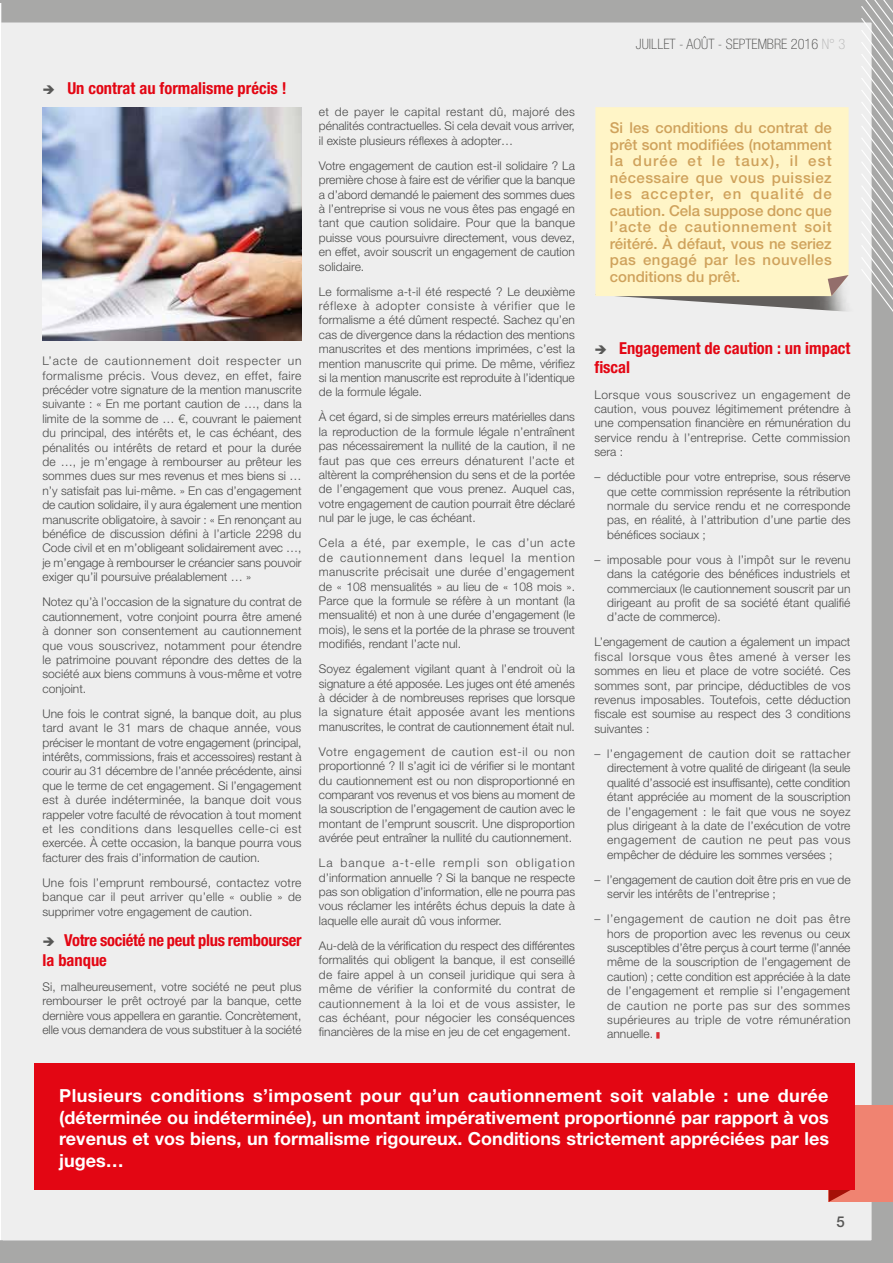
<style>
.page{position:relative;width:893px;height:1263px;background:#fff}
.page>*{position:absolute;margin:0;border:0;box-sizing:border-box;transform-origin:0 0}
.t1{font:700 18px/21.6px "Helvetica Neue LT Std";color:#fff;text-align:justify}
.t2{font:700 condensed 16.5px/19.8px "Helvetica Neue LT Std";color:#e30613}
.t3{font:500 15px/16.5px "Helvetica Neue LT Std";color:#cfa25c;text-align:justify}
.t4{font:500 15px "Helvetica Neue LT Std";color:#575756}
.t5{font:100 condensed 14.4px "Helvetica Neue LT Std";color:#4a4a49}
.t6{font:300 12px/14.4px "Helvetica Neue LT Std";color:#4a4a49;text-align:justify}
.s1{color:#575756}
.s2{color:#b6b6b6}
</style>
<div class="page">
<div style="left:25px;top:2px;width:864px;height:1258px;background:#eee"></div>
<hr style="left:889px;top:0;width:4px;height:1263px;background:#a8a8a7">
<hr style="left:0;top:0;width:893px;height:2px;background:#a8a8a7">
<svg style="left:860px;top:0;width:33px;height:394px"></svg>
<div style="left:829px;top:1105px;width:64px;height:97px;background:#f08371"></div>
<svg style="left:829px;top:1189px;width:25px;height:13px"></svg>
<div style="left:34px;top:1063px;width:820px;height:126px;background:#e30613"></div>
<hr style="left:0;top:1260px;width:893px;height:3px;background:#a8a8a7">
<svg style="left:0;top:2px;width:25px;height:1258px;background:#ececec"></svg>
<img style="left:43px;top:107px;width:259px;height:233px">
<img style="left:595px;top:253px;width:295px;height:61px">
<div style="left:595px;top:107px;width:254px;height:189px;background:#fff5c7"></div>
<svg style="left:828px;top:275px;width:21px;height:21px"></svg>
<svg style="left:656px;top:1032px;width:4px;height:7px"></svg>
<h2 class="t2" style="left:43px;top:78px;width:246px"><span class="s1">➔</span> Un contrat au formalisme précis !</h2>
<p class="t6" style="left:43px;top:353px;width:261px">L’acte de cautionnement doit respecter un formalisme précis. Vous devez, en effet, faire précéder votre signature de la mention manuscrite suivante : « En me portant caution de …, dans la limite de la somme de … €, couvrant le paiement du principal, des intérêts et, le cas échéant, des pénalités ou intérêts de retard et pour la durée de …, je m’engage à rembourser au prêteur les sommes dues sur mes revenus et mes biens si … n’y satisfait pas lui-même. » En cas d’engagement de caution solidaire, il y aura également une mention manuscrite obligatoire, à savoir : « En renonçant au bénéfice de discussion défini à l’article 2298 du Code civil et en m’obligeant solidairement avec …, je m’engage à rembourser le créancier sans pouvoir exiger qu’il poursuive préalablement … »</p>
<p class="t6" style="left:43px;top:595px;width:261px">Notez qu’à l’occasion de la signature du contrat de cautionnement, votre conjoint pourra être amené à donner son consentement au cautionnement que vous souscrivez, notamment pour étendre le patrimoine pouvant répondre des dettes de la société aux biens communs à vous-même et votre conjoint.</p>
<p class="t6" style="left:43px;top:706px;width:261px">Une fois le contrat signé, la banque doit, au plus tard avant le 31 mars de chaque année, vous préciser le montant de votre engagement (principal, intérêts, commissions, frais et accessoires) restant à courir au 31 décembre de l’année précédente, ainsi que le terme de cet engagement. Si l’engagement est à durée indéterminée, la banque doit vous rappeler votre faculté de révocation à tout moment et les conditions dans lesquelles celle-ci est exercée. À cette occasion, la banque pourra vous facturer des frais d’information de caution.</p>
<p class="t6" style="left:43px;top:875px;width:260px">Une fois l’emprunt remboursé, contactez votre banque car il peut arriver qu’elle « oublie » de supprimer votre engagement de caution.</p>
<h2 class="t2" style="left:43px;top:930px;width:261px"><span class="s1">➔</span> Votre société ne peut plus rembourser la banque</h2>
<p class="t6" style="left:43px;top:979px;width:261px">Si, malheureusement, votre société ne peut plus rembourser le prêt octroyé par la banque, cette dernière vous appellera en garantie. Concrètement, elle vous demandera de vous substituer à la société</p>
<p class="t6" style="left:319px;top:104px;width:257px">et de payer le capital restant dû, majoré des pénalités contractuelles. Si cela devait vous arriver, il existe plusieurs réflexes à adopter…</p>
<p class="t6" style="left:319px;top:158px;width:258px">Votre engagement de caution est-il solidaire ? La première chose à faire est de vérifier que la banque a d’abord demandé le paiement des sommes dues à l’entreprise si vous ne vous êtes pas engagé en tant que caution solidaire. Pour que la banque puisse vous poursuivre directement, vous devez, en effet, avoir souscrit un engagement de caution solidaire.</p>
<p class="t6" style="left:319px;top:284px;width:258px">Le formalisme a-t-il été respecté ? Le deuxième réflexe à adopter consiste à vérifier que le formalisme a été dûment respecté. Sachez qu’en cas de divergence dans la rédaction des mentions manuscrites et des mentions imprimées, c’est la mention manuscrite qui prime. De même, vérifiez si la mention manuscrite est reproduite à l’identique de la formule légale.</p>
<p class="t6" style="left:319px;top:410px;width:258px">À cet égard, si de simples erreurs matérielles dans la reproduction de la formule légale n’entraînent pas nécessairement la nullité de la caution, il ne faut pas que ces erreurs dénaturent l’acte et altèrent la compréhension du sens et de la portée de l’engagement que vous prenez. Auquel cas, votre engagement de caution pourrait être déclaré nul par le juge, le cas échéant.</p>
<p class="t6" style="left:319px;top:536px;width:258px">Cela a été, par exemple, le cas d’un acte de cautionnement dans lequel la mention manuscrite précisait une durée d’engagement de « 108 mensualités » au lieu de « 108 mois ».<br>Parce que la formule se réfère à un montant (la mensualité) et non à une durée d’engagement (le mois), le sens et la portée de la phrase se trouvent modifiés, rendant l’acte nul.</p>
<p class="t6" style="left:319px;top:661px;width:258px">Soyez également vigilant quant à l’endroit où la signature a été apposée. Les juges ont été amenés à décider à de nombreuses reprises que lorsque la signature était apposée avant les mentions manuscrites, le contrat de cautionnement était nul.</p>
<p class="t6" style="left:319px;top:744px;width:258px">Votre engagement de caution est-il ou non proportionné ? Il s’agit ici de vérifier si le montant du cautionnement est ou non disproportionné en comparant vos revenus et vos biens au moment de la souscription de l’engagement de caution avec le montant de l’emprunt souscrit. Une disproportion avérée peut entraîner la nullité du cautionnement.</p>
<p class="t6" style="left:319px;top:855px;width:258px">La banque a-t-elle rempli son obligation d’information annuelle ? Si la banque ne respecte pas son obligation d’information, elle ne pourra pas vous réclamer les intérêts échus depuis la date à laquelle elle aurait dû vous informer.</p>
<p class="t6" style="left:319px;top:938px;width:258px">Au-delà de la vérification du respect des différentes formalités qui obligent la banque, il est conseillé de faire appel à un conseil juridique qui sera à même de vérifier la conformité du contrat de cautionnement à la loi et de vous assister, le cas échéant, pour négocier les conséquences financières de la mise en jeu de cet engagement.</p>
<p class="t5" style="left:636px;top:36px;width:211px">JUILLET - AOÛT - SEPTEMBRE 2016 <span class="s2">N° 3</span></p>
<p class="t3" style="left:610px;top:120px;width:224px">Si les conditions du contrat de prêt sont modifiées (notamment la durée et le taux), il est nécessaire que vous puissiez les accepter, en qualité de caution. Cela suppose donc que l’acte de cautionnement soit réitéré. À défaut, vous ne seriez pas engagé par les nouvelles conditions du prêt.</p>
<h2 class="t2" style="left:594px;top:338px;width:257px"><span class="s1">➔</span> Engagement de caution : un impact fiscal</h2>
<p class="t6" style="left:594px;top:387px;width:258px">Lorsque vous souscrivez un engagement de caution, vous pouvez légitimement prétendre à une compensation financière en rémunération du service rendu à l’entreprise. Cette commission sera :</p>
<p class="t6" style="left:607px;top:469px;width:245px;text-indent:-13px">– déductible pour votre entreprise, sous réserve que cette commission représente la rétribution normale du service rendu et ne corresponde pas, en réalité, à l’attribution d’une partie des bénéfices sociaux ;</p>
<p class="t6" style="left:607px;top:552px;width:245px;text-indent:-13px">– imposable pour vous à l’impôt sur le revenu dans la catégorie des bénéfices industriels et commerciaux (le cautionnement souscrit par un dirigeant au profit de sa société étant qualifié d’acte de commerce).</p>
<p class="t6" style="left:594px;top:635px;width:258px">L’engagement de caution a également un impact fiscal lorsque vous êtes amené à verser les sommes en lieu et place de votre société. Ces sommes sont, par principe, déductibles de vos revenus imposables. Toutefois, cette déduction fiscale est soumise au respect des 3 conditions suivantes :</p>
<p class="t6" style="left:607px;top:746px;width:245px;text-indent:-13px">– l’engagement de caution doit se rattacher directement à votre qualité de dirigeant (la seule qualité d’associé est insuffisante), cette condition étant appréciée au moment de la souscription de l’engagement : le fait que vous ne soyez plus dirigeant à la date de l’exécution de votre engagement de caution ne peut pas vous empêcher de déduire les sommes versées ;</p>
<p class="t6" style="left:607px;top:872px;width:245px;text-indent:-13px">– l’engagement de caution doit être pris en vue de servir les intérêts de l’entreprise ;</p>
<p class="t6" style="left:607px;top:911px;width:245px;text-indent:-13px">– l’engagement de caution ne doit pas être hors de proportion avec les revenus ou ceux susceptibles d’être perçus à court terme (l’année même de la souscription de l’engagement de caution) ; cette condition est appréciée à la date de l’engagement et remplie si l’engagement de caution ne porte pas sur des sommes supérieures au triple de votre rémunération annuelle.</p>
<p class="t1" style="left:59px;top:1084px;width:771px">Plusieurs conditions s’imposent pour qu’un cautionnement soit valable : une durée (déterminée ou indéterminée), un montant impérativement proportionné par rapport à vos revenus et vos biens, un formalisme rigoureux. Conditions strictement appréciées par les juges…</p>
<p class="t4" style="left:836px;top:1213px;width:10px">5</p>
</div>
